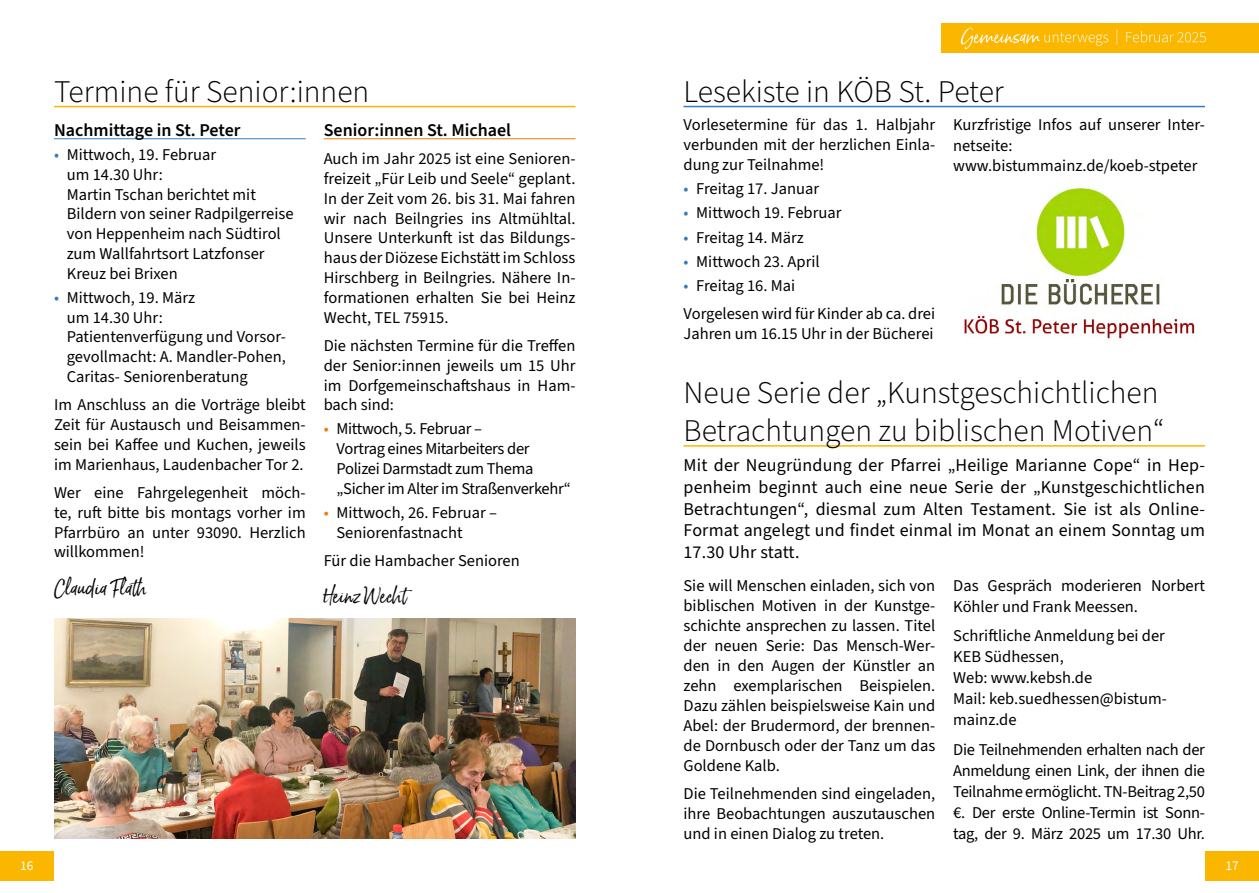
<style>
.page{position:relative;width:1259px;height:893px;background:#fff}
.page>*{position:absolute;margin:0;border:0;box-sizing:border-box;transform-origin:0 0}
.Header_Neutral{font:300 31.5px/38px "Source Sans 3";color:#000}
.Header_St__Peter{font:300 31.5px "Source Sans 3";letter-spacing:-.005em;color:#000}
.Autor_GU{font:19.5px "Born Ready";color:#000}
.Subhead_GU{font:18px/21.8px "Source Sans 3";letter-spacing:.01em;color:#000;text-align:justify}
.Header_2_St__Michael{font:600 18px "Source Sans 3";color:#000}
.Header_2_St__Peter{font:600 18px "Source Sans 3";color:#000}
.Fließtext_GU{font:16.5px/19.8px "Source Sans 3";color:#000;text-align:justify}
.Fließtext_GU-2{font:16.5px/19.8px "Source Sans 3";letter-spacing:-.02em;color:#000}
.t1{font:13.5px "Source Sans 3";color:#fff}
.s1{color:#347cbf}
.s2{color:#ef7a04}
</style>
<div class="page">
<div style="left:941px;top:23px;width:318px;height:30px;background:#fbb700"></div>
<div style="left:1205px;top:851px;width:54px;height:30px;background:#fbb700"></div>
<div style="left:0;top:851px;width:54px;height:30px;background:#fbb700"></div>
<svg style="left:961px;top:28px;width:244px;height:21px"></svg>
<hr style="left:54px;top:106px;width:521px;height:1px;background:#fbb700">
<hr style="left:54px;top:138px;width:252px;height:1px;background:#347cbf">
<hr style="left:324px;top:138px;width:251px;height:1px;background:#ef7a04">
<img style="left:54px;top:619px;width:521px;height:220px">
<hr style="left:683px;top:106px;width:522px;height:1px;background:#347cbf">
<img style="left:964px;top:186px;width:231px;height:153px">
<hr style="left:683px;top:445px;width:522px;height:2px;background:#fbb700">
<p class="Header_Neutral" style="left:54px;top:73px;width:317px">Termine für Senior:innen</p>
<p class="Header_2_St__Peter" style="left:54px;top:118px;width:188px">Nachmittage in St. Peter</p>
<p class="Fließtext_GU" style="left:67px;top:145px;width:228px;text-align:left;text-indent:-13px"><span class="s1">•</span> Mittwoch, 19. Februar<br>um 14.30 Uhr:<br>Martin Tschan berichtet mit<br>Bildern von seiner Radpilgerreise von Heppenheim nach Südtirol zum Wallfahrtsort Latzfonser<br>Kreuz bei Brixen</p>
<p class="Fließtext_GU" style="left:67px;top:288px;width:221px;text-align:left;text-indent:-13px"><span class="s1">•</span> Mittwoch, 19. März<br>um 14.30 Uhr:<br>Patientenverfügung und Vorsor&shy;gevollmacht: A. Mandler-Pohen,<br>Caritas- Seniorenberatung</p>
<p class="Fließtext_GU" style="left:54px;top:395px;width:253px">Im Anschluss an die Vorträge bleibt Zeit für Austausch und Beisammen&shy;sein bei Kaffee und Kuchen, jeweils im Marienhaus, Laudenbacher Tor 2.</p>
<p class="Fließtext_GU" style="left:54px;top:483px;width:253px">Wer eine Fahrgelegenheit möch&shy;te, ruft bitte bis montags vorher im Pfarrbüro an unter 93090. Herzlich willkommen!</p>
<p class="Autor_GU" style="left:54px;top:575px;width:94px">Claudia Flath</p>
<p class="Header_2_St__Michael" style="left:324px;top:118px;width:189px">Senior:innen St. Michael</p>
<p class="Fließtext_GU" style="left:324px;top:149px;width:253px">Auch im Jahr 2025 ist eine Senioren&shy;freizeit „Für Leib und Seele“ geplant.<br>In der Zeit vom 26. bis 31. Mai fahren wir nach Beilngries ins Altmühltal.<br>Unsere Unterkunft ist das Bildungs&shy;haus der Diözese Eichstätt im Schloss Hirschberg in Beilngries. Nähere In&shy;formationen erhalten Sie bei Heinz Wecht, TEL 75915.</p>
<p class="Fließtext_GU" style="left:324px;top:336px;width:253px">Die nächsten Termine für die Treffen der Senior:innen jeweils um 15 Uhr im Dorfgemeinschaftshaus in Ham&shy;bach sind:</p>
<p class="Fließtext_GU-2" style="left:336px;top:420px;width:236px;text-indent:-13px"><span class="s2">•</span> Mittwoch, 5. Februar –<br>Vortrag eines Mitarbeiters der<br>Polizei Darmstadt zum Thema „Sicher im Alter im Straßenverkehr“</p>
<p class="Fließtext_GU" style="left:336px;top:503px;width:162px;text-indent:-13px"><span class="s2">•</span> Mittwoch, 26. Februar –<br>Seniorenfastnacht</p>
<p class="Fließtext_GU" style="left:324px;top:551px;width:198px">Für die Hambacher Senioren</p>
<p class="Autor_GU" style="left:324px;top:584px;width:85px">Heinz Wecht</p>
<p class="Header_St__Peter" style="left:683px;top:70px;width:322px">Lesekiste in KÖB St. Peter</p>
<p class="Fließtext_GU" style="left:683px;top:115px;width:253px">Vorlesetermine für das 1. Halbjahr verbunden mit der herzlichen Einla&shy;dung zur Teilnahme!</p>
<p class="Fließtext_GU" style="left:683px;top:179px;width:137px"><span class="s1">•</span> Freitag 17. Januar</p>
<p class="Fließtext_GU" style="left:683px;top:204px;width:159px"><span class="s1">•</span> Mittwoch 19. Februar</p>
<p class="Fließtext_GU" style="left:683px;top:228px;width:122px"><span class="s1">•</span> Freitag 14. März</p>
<p class="Fließtext_GU" style="left:683px;top:252px;width:138px"><span class="s1">•</span> Mittwoch 23. April</p>
<p class="Fließtext_GU" style="left:683px;top:276px;width:113px"><span class="s1">•</span> Freitag 16. Mai</p>
<p class="Fließtext_GU" style="left:683px;top:305px;width:253px">Vorgelesen wird für Kinder ab ca. drei<br>Jahren um 16.15 Uhr in der Bücherei</p>
<p class="Fließtext_GU" style="left:953px;top:115px;width:253px;line-height:20.5px">Kurzfristige Infos auf unserer Inter&shy;netseite:</p>
<p class="Fließtext_GU" style="left:953px;top:156px;width:246px">www.bistummainz.de/koeb-stpeter</p>
<p class="Header_Neutral" style="left:683px;top:374px;width:482px">Neue Serie der „Kunstgeschichtlichen<br>Betrachtungen zu biblischen Motiven“</p>
<p class="Subhead_GU" style="left:683px;top:455px;width:523px">Mit der Neugründung der Pfarrei „Heilige Marianne Cope“ in Hep&shy;penheim beginnt auch eine neue Serie der „Kunstgeschichtlichen Betrachtungen“, diesmal zum Alten Testament. Sie ist als Online-Format angelegt und findet einmal im Monat an einem Sonntag um 17.30 Uhr statt.</p>
<p class="Fließtext_GU" style="left:683px;top:576px;width:253px">Sie will Menschen einladen, sich von biblischen Motiven in der Kunstge&shy;schichte ansprechen zu lassen. Titel der neuen Serie: Das Mensch-Wer&shy;den in den Augen der Künstler an zehn exemplarischen Beispielen.<br>Dazu zählen beispielsweise Kain und Abel: der Brudermord, der brennen&shy;de Dornbusch oder der Tanz um das Goldene Kalb.</p>
<p class="Fließtext_GU" style="left:683px;top:784px;width:253px">Die Teilnehmenden sind eingeladen, ihre Beobachtungen auszutauschen und in einen Dialog zu treten.</p>
<p class="Fließtext_GU" style="left:953px;top:575px;width:253px;line-height:21px">Das Gespräch moderieren Norbert<br>Köhler und Frank Meessen.</p>
<p class="Fließtext_GU" style="left:953px;top:626px;width:215px;line-height:21px;text-align:left">Schriftliche Anmeldung bei der<br>KEB Südhessen,<br>Web: www.kebsh.de<br>Mail: keb.suedhessen@bistum&shy;mainz.de</p>
<p class="Fließtext_GU" style="left:953px;top:739px;width:253px;line-height:21px">Die Teilnehmenden erhalten nach der Anmeldung einen Link, der ihnen die Teilnahme ermöglicht. TN-Beitrag 2,50 €. Der erste Online-Termin ist Sonn&shy;tag, der 9. März 2025 um 17.30 Uhr.</p>
<p class="t1" style="left:20px;top:857px;width:15px">16</p>
<p class="t1" style="left:1225px;top:857px;width:15px">17</p>
</div>
